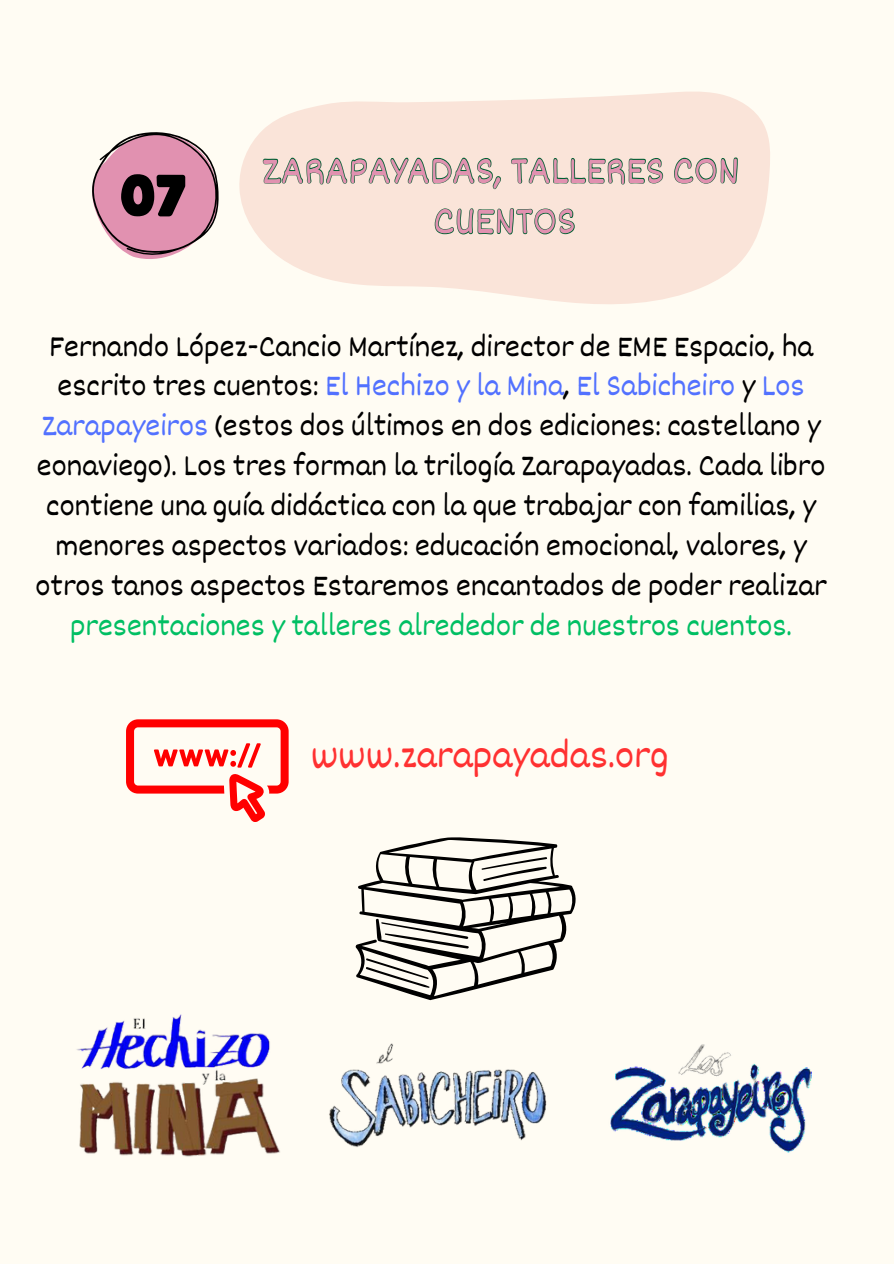
<style>
.page{position:relative;width:894px;height:1264px;background:#fff}
.page>*{position:absolute;margin:0;border:0;box-sizing:border-box;transform-origin:0 0}
.t1{font:57.75px "Funtastic";color:#000}
.t2{font:40.2px "Dekko";color:#e191b0}
.t3{font:40.2px "Dekko";color:#ff3131}
.t4{font:31.65px/39.9px "Dekko";color:#000;text-align:center}
.s1{color:#5271ff}
.s2{color:#00bf63}
</style>
<div class="page">
<div style="left:0;top:0;width:893px;height:1263px;background:#fffcf3"></div>
<svg style="left:239px;top:91px;width:531px;height:173px;fill:#fae4d9"></svg>
<svg style="left:262px;top:155px;width:476px;height:149px;background:#ebded1"></svg>
<svg style="left:434px;top:198px;width:141px;height:106px;background:#eaddd0"></svg>
<svg style="left:92px;top:132px;width:127px;height:127px"></svg>
<img style="left:76px;top:1014px;width:204px;height:143px">
<img style="left:329px;top:1043px;width:218px;height:104px">
<img style="left:610px;top:1044px;width:202px;height:109px">
<svg style="left:126px;top:719px;width:162px;height:102px"></svg>
<svg style="left:355px;top:837px;width:221px;height:163px"></svg>
<p class="t1" style="left:121px;top:169px;width:68px">07</p>
<p class="t2" style="left:262px;top:145px;width:479px">ZARAPAYADAS, TALLERES CON</p>
<p class="t2" style="left:433px;top:196px;width:144px">CUENTOS</p>
<p class="t4" style="left:36px;top:325px;width:792px">Fernando López-Cancio Martínez, director de EME Espacio, ha escrito tres cuentos: <span class="s1">El Hechizo y la Mina</span>, <span class="s1">El Sabicheiro</span> y <span class="s1">Los Zarapayeiros</span> (estos dos últimos en dos ediciones: castellano y eonaviego). Los tres forman la trilogía Zarapayadas. Cada libro contiene una guía didáctica con la que trabajar con familias, y menores aspectos variados: educación emocional, valores, y otros tanos aspectos Estaremos encantados de poder realizar <span class="s2">presentaciones y talleres alrededor de nuestros cuentos.</span></p>
<p class="t3" style="left:311px;top:729px;width:359px">www.zarapayadas.org</p>
</div>
